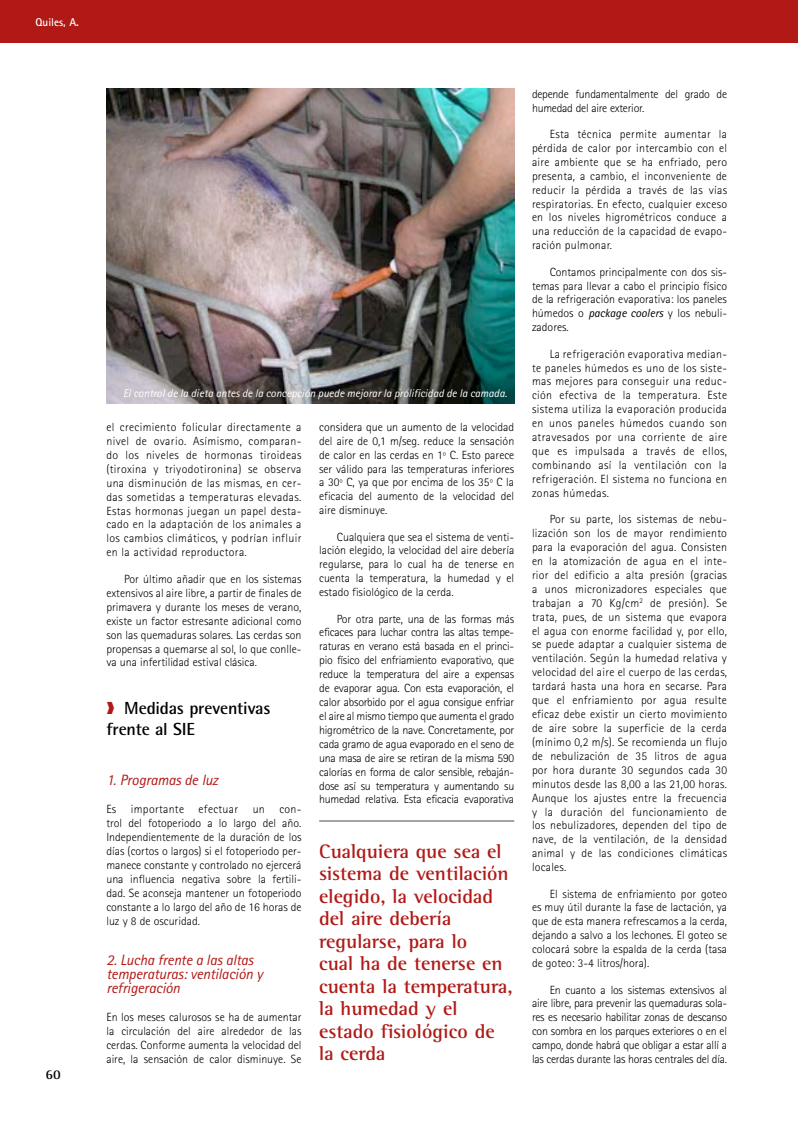
<style>
.page{position:relative;width:798px;height:1134px;background:#fff}
.page>*{position:absolute;margin:0;border:0;box-sizing:border-box;transform-origin:0 0}
.texto{font:700 20px/22.5px "Rotis Semi Serif";color:#b01916}
.t1{font:700 17.5px/21.2px "Rotis Semi Sans";letter-spacing:-.01em;color:#000}
.p_ladillo_2{font:italic 15px/14px "Rotis Sans Serif";letter-spacing:-.01em;color:#b01916}
.t2{font:700 13.75px "Rotis Serif";color:#000}
.texto-2{font:300 11.88px/13.9px "Rotis Sans Serif";color:#000;text-align:justify}
.texto-3{font:300 11.88px/13.9px "Rotis Sans Serif";letter-spacing:-.02em;color:#000}
.credito_de_las_fotos{font:italic 11.25px "Rotis Sans Serif";color:#fff}
.texto_de_las_cabecer{font:700 11.25px "Rotis Sans Serif";color:#fff}
.s1{color:#b01916}
.s2{font-weight:400;font-style:italic}
</style>
<div class="page">
<div style="left:0;top:0;width:797px;height:43px;background:#b01916"></div>
<img style="left:106px;top:89px;width:408px;height:315px">
<hr style="left:319px;top:820px;width:195px;height:2px;background:#6d6e70">
<p class="texto_de_las_cabecer" style="left:35px;top:15px;width:45px">Quiles, A.</p>
<p class="t2" style="left:46px;top:1066px;width:17px">60</p>
<p class="credito_de_las_fotos" style="left:123px;top:386px;width:385px">El control de la dieta antes de la concepción puede mejorar la prolificidad de la camada.</p>
<p class="texto-2" style="left:106px;top:420px;width:196px">el crecimiento folicular directamente a nivel de ovario. Asímismo, comparan&shy;do los niveles de hormonas tiroideas (tiroxina y triyodotironina) se observa una disminución de las mismas, en cer&shy;das sometidas a temperaturas elevadas.<br>Estas hormonas juegan un papel desta&shy;cado en la adaptación de los animales a los cambios climáticos, y podrían influir en la actividad reproductora.</p>
<p class="texto-2" style="left:106px;top:572px;width:196px;text-indent:18px">Por último añadir que en los sistemas extensivos al aire libre, a partir de finales de primavera y durante los meses de verano, existe un factor estresante adicional como son las quemaduras solares. Las cerdas son propensas a quemarse al sol, lo que conlle&shy;va una infertilidad estival clásica.</p>
<p class="t1" style="left:106px;top:697px;width:166px"><span class="s1">❱</span> Medidas preventivas frente al SIE</p>
<p class="p_ladillo_2" style="left:106px;top:773px;width:113px">1. Programas de luz</p>
<p class="texto-2" style="left:106px;top:802px;width:196px">Es importante efectuar un con&shy;trol del fotoperiodo a lo largo del año.<br>Independientemente de la duración de los días (cortos o largos) si el fotoperiodo per&shy;manece constante y controlado no ejercerá una influencia negativa sobre la fertili&shy;dad. Se aconseja mantener un fotoperiodo constante a lo largo del año de 16 horas de luz y 8 de oscuridad.</p>
<p class="p_ladillo_2" style="left:106px;top:953px;width:158px">2. Lucha frente a las altas temperaturas: ventilación y refrigeración</p>
<p class="texto-2" style="left:106px;top:1010px;width:196px">En los meses calurosos se ha de aumentar la circulación del aire alrededor de las cerdas. Conforme aumenta la velocidad del aire, la sensación de calor disminuye. Se</p>
<p class="texto-2" style="left:319px;top:420px;width:196px">considera que un aumento de la velocidad del aire de 0,1 m/seg. reduce la sensación de calor en las cerdas en 1º C. Esto parece ser válido para las temperaturas inferiores a 30º C, ya que por encima de los 35º C la eficacia del aumento de la velocidad del aire disminuye.</p>
<p class="texto-2" style="left:319px;top:530px;width:196px;text-indent:18px">Cualquiera que sea el sistema de venti&shy;lación elegido, la velocidad del aire debería regularse, para lo cual ha de tenerse en cuenta la temperatura, la humedad y el estado fisiológico de la cerda.</p>
<p class="texto-2" style="left:319px;top:612px;width:196px;text-indent:18px">Por otra parte, una de las formas más eficaces para luchar contra las altas tempe&shy;raturas en verano está basada en el princi&shy;pio físico del enfriamiento evaporativo, que reduce la temperatura del aire a expensas de evaporar agua. Con esta evaporación, el calor absorbido por el agua consigue enfriar el aire al mismo tiempo que aumenta el grado higrométrico de la nave. Concretamente, por cada gramo de agua evaporado en el seno de una masa de aire se retiran de la misma 590 calorías en forma de calor sensible, rebaján&shy;dose así su temperatura y aumentando su humedad relativa. Esta eficacia evaporativa</p>
<p class="texto" style="left:319px;top:840px;width:195px">Cualquiera que sea el sistema de ventilación elegido, la velocidad del aire debería regularse, para lo<br>cual ha de tenerse en cuenta la temperatura, la humedad y el estado fisiológico de la cerda</p>
<p class="texto-3" style="left:531px;top:87px;width:196px">depende fundamentalmente del grado de humedad del aire exterior.</p>
<p class="texto-2" style="left:531px;top:127px;width:196px;text-indent:18px">Esta técnica permite aumentar la pérdida de calor por intercambio con el aire ambiente que se ha enfriado, pero presenta, a cambio, el inconveniente de reducir la pérdida a través de las vías respiratorias. En efecto, cualquier exceso en los niveles higrométricos conduce a una reducción de la capacidad de evapo&shy;ración pulmonar.</p>
<p class="texto-2" style="left:531px;top:265px;width:196px;text-indent:18px">Contamos principalmente con dos sis&shy;temas para llevar a cabo el principio físico de la refrigeración evaporativa: los paneles húmedos o <span class="s2">package coolers</span> y los nebuli&shy;zadores.</p>
<p class="texto-2" style="left:531px;top:347px;width:196px;text-indent:18px">La refrigeración evaporativa median&shy;te paneles húmedos es uno de los siste&shy;mas mejores para conseguir una reduc&shy;ción efectiva de la temperatura. Este sistema utiliza la evaporación producida en unos paneles húmedos cuando son atravesados por una corriente de aire que es impulsada a través de ellos, combinando así la ventilación con la refrigeración. El sistema no funciona en zonas húmedas.</p>
<p class="texto-2" style="left:531px;top:512px;width:196px;text-indent:18px">Por su parte, los sistemas de nebu&shy;lización son los de mayor rendimiento para la evaporación del agua. Consisten en la atomización de agua en el inte&shy;rior del edificio a alta presión (gracias a unos micronizadores especiales que trabajan a 70 Kg/cm<sup>2</sup> de presión). Se trata, pues, de un sistema que evapora el agua con enorme facilidad y, por ello, se puede adaptar a cualquier sistema de ventilación. Según la humedad relativa y velocidad del aire el cuerpo de las cerdas, tardará hasta una hora en secarse. Para que el enfriamiento por agua resulte eficaz debe existir un cierto movimiento de aire sobre la superficie de la cerda (mínimo 0,2 m/s). Se recomienda un flujo de nebulización de 35 litros de agua por hora durante 30 segundos cada 30 minutos desde las 8,00 a las 21,00 horas.<br>Aunque los ajustes entre la frecuencia y la duración del funcionamiento de los nebulizadores, dependen del tipo de nave, de la ventilación, de la densidad animal y de las condiciones climáticas locales.</p>
<p class="texto-2" style="left:531px;top:887px;width:196px;text-indent:18px">El sistema de enfriamiento por goteo es muy útil durante la fase de lactación, ya que de esta manera refrescamos a la cerda, dejando a salvo a los lechones. El goteo se colocará sobre la espalda de la cerda (tasa de goteo: 3-4 litros/hora).</p>
<p class="texto-2" style="left:531px;top:982px;width:196px;text-indent:18px">En cuanto a los sistemas extensivos al aire libre, para prevenir las quemaduras sola&shy;res es necesario habilitar zonas de descanso con sombra en los parques exteriores o en el campo, donde habrá que obligar a estar allí a las cerdas durante las horas centrales del día.</p>
</div>
